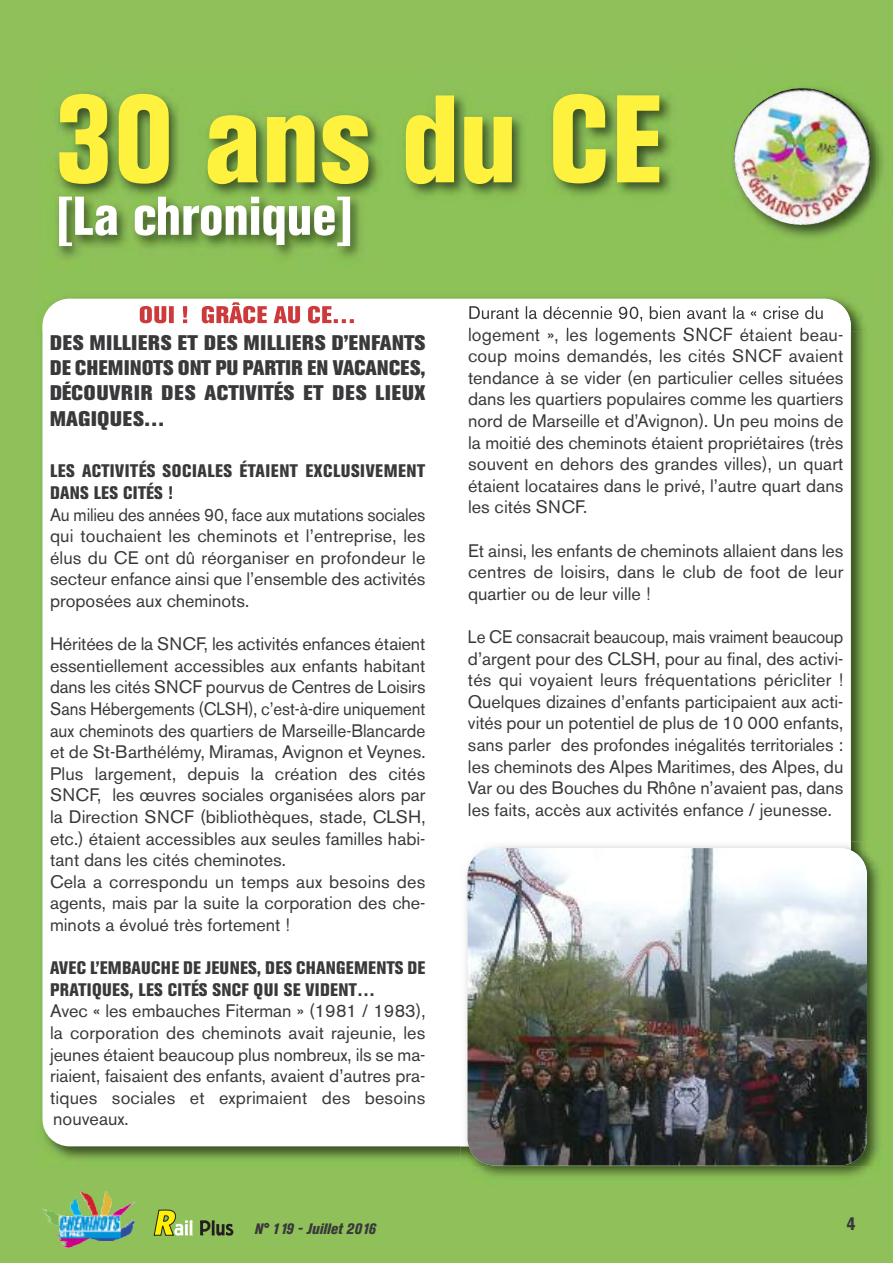
<style>
.page{position:relative;width:893px;height:1263px;background:#8fc05a}
.page>*{position:absolute;margin:0;border:0;box-sizing:border-box;transform-origin:0 0}
.t1{font:800 condensed 123px "Akzidenz Grotesk BE";color:#fff23e;scale:.94 1}
.t2{font:800 condensed 54px "Akzidenz Grotesk BE";color:#fff;scale:.94 1}
.t3{font:800 21px/25.5px "Akzidenz Grotesk BE";letter-spacing:.03em;color:#39383a;text-align:justify}
.t4{font:18px/21.6px "Akzidenz Grotesk BE";color:#39383a;text-align:justify}
.t5{font:18px/21.6px "Akzidenz Grotesk BE";color:#39383a;text-align:justify;scale:.94 1}
.t6{font:18px/21.6px "Akzidenz Grotesk BE";color:#39383a;text-align:justify;scale:.95 1}
.t7{font:800 condensed 18px/21.6px "Akzidenz Grotesk BE";letter-spacing:.015em;color:#39383a}
.t8{font:italic 800 condensed 15px "Akzidenz Grotesk BE";color:#39383a}
</style>
<div class="page">
<img style="left:43px;top:1196px;width:49px;height:20px">
<svg style="left:154px;top:1210px;width:39px;height:26px"></svg>
<svg style="left:200px;top:1220px;width:33px;height:16px"></svg>
<div style="left:43px;top:299px;width:808px;height:847px;background:#fff;border-radius:27px"></div>
<img style="left:42px;top:94px;width:822px;height:238px">
<img style="left:43px;top:299px;width:808px;height:27px">
<img style="left:140px;top:302px;width:214px;height:21px">
<img style="left:469px;top:306px;width:111px;height:13px">
<img style="left:469px;top:328px;width:139px;height:4px">
<img style="left:876px;top:132px;width:7px;height:59px">
<img style="left:871px;top:121px;width:5px;height:79px">
<img style="left:698px;top:94px;width:166px;height:176px">
<img style="left:734px;top:88px;width:137px;height:137px">
<img style="left:461px;top:841px;width:419px;height:336px">
<img style="left:461px;top:841px;width:390px;height:305px">
<img style="left:467px;top:848px;width:400px;height:317px;border-radius:27px">
<h1 class="t1" style="left:55px;top:95px;width:647px">30 ans du CE</h1>
<h2 class="t2" style="left:55px;top:197px;width:320px">[La chronique]</h2>
<p class="t3" style="left:50px;top:332px;width:377px">DES MILLIERS ET DES MILLIERS D’ENFANTS DE CHEMINOTS ONT PU PARTIR EN VACANCES, DÉCOUVRIR DES ACTIVITÉS ET DES LIEUX MAGIQUES…</p>
<p class="t7" style="left:50px;top:462px;width:377px">LES ACTIVITÉS SOCIALES ÉTAIENT EXCLUSIVEMENT<br>DANS LES CITÉS !</p>
<p class="t6" style="left:50px;top:505px;width:397px">Au milieu des années 90, face aux mutations sociales qui touchaient les cheminots et l’entreprise, les élus du CE ont dû réorganiser en profondeur le secteur enfance ainsi que l’ensemble des activités proposées aux cheminots.</p>
<p class="t4" style="left:50px;top:635px;width:377px;text-align:left">Héritées de la SNCF, les activités enfances étaient essentiellement accessibles aux enfants habitant dans les cités SNCF pourvus de Centres de Loisirs Sans Hébergements (CLSH), c’est-à-dire uniquement aux cheminots des quartiers de Marseille-Blancarde et de St-Barthélémy, Miramas, Avignon et Veynes.<br>Plus largement, depuis la création des cités SNCF, les œuvres sociales organisées alors par la Direction SNCF (bibliothèques, stade, CLSH, etc.) étaient accessibles aux seules familles habi&shy;tant dans les cités cheminotes.<br>Cela a correspondu un temps aux besoins des agents, mais par la suite la corporation des che&shy;minots a évolué très fortement !</p>
<p class="t7" style="left:50px;top:959px;width:377px">AVEC L’EMBAUCHE DE JEUNES, DES CHANGEMENTS DE<br>PRATIQUES, LES CITÉS SNCF QUI SE VIDENT…</p>
<p class="t4" style="left:50px;top:1002px;width:377px">Avec « les embauches Fiterman » (1981 / 1983), la corporation des cheminots avait rajeunie, les jeunes étaient beaucoup plus nombreux, ils se ma&shy;riaient, faisaient des enfants, avaient d’autres pra&shy;tiques sociales et exprimaient des besoins nouveaux.</p>
<p class="t4" style="left:468px;top:325px;width:377px">logement », les logements SNCF étaient beau&shy;coup moins demandés, les cités SNCF avaient tendance à se vider (en particulier celles situées dans les quartiers populaires comme les quartiers nord de Marseille et d’Avignon). Un peu moins de la moitié des cheminots étaient propriétaires (très souvent en dehors des grandes villes), un quart étaient locataires dans le privé, l’autre quart dans les cités SNCF.</p>
<p class="t4" style="left:468px;top:541px;width:377px">Et ainsi, les enfants de cheminots allaient dans les centres de loisirs, dans le club de foot de leur quartier ou de leur ville !</p>
<p class="t5" style="left:468px;top:628px;width:401px">Le CE consacrait beaucoup, mais vraiment beaucoup d’argent pour des CLSH, pour au final, des activi&shy;tés qui voyaient leurs fréquentations péricliter !<br>Quelques dizaines d’enfants participaient aux acti&shy;vités pour un potentiel de plus de 10 000 enfants, sans parler des profondes inégalités territoriales : les cheminots des Alpes Maritimes, des Alpes, du Var ou des Bouches du Rhône n’avaient pas, dans les faits, accès aux activités enfance / jeunesse.</p>
<p class="t8" style="left:254px;top:1223px;width:123px">N° 119 - Juillet 2016</p>
<p class="t7" style="left:846px;top:1215px;width:10px">4</p>
</div>
